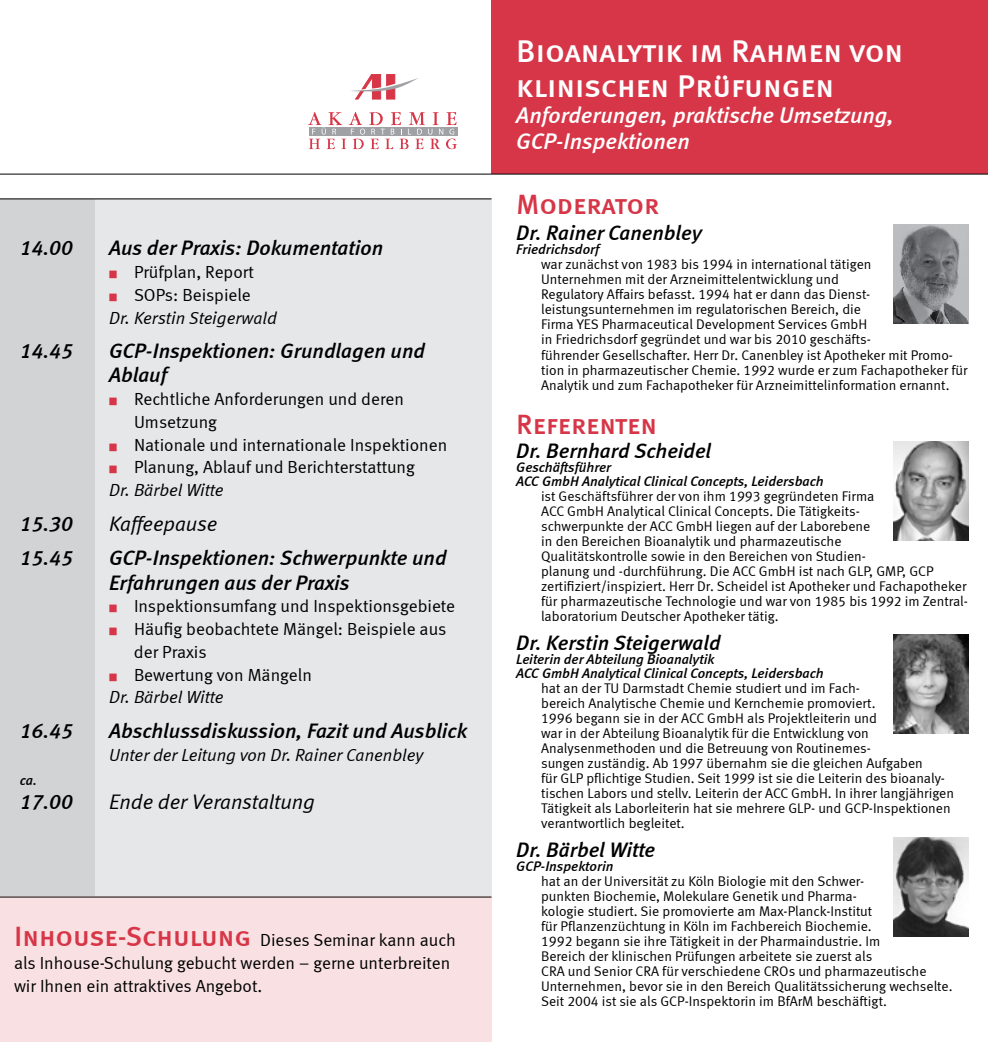
<style>
.page{position:relative;width:988px;height:1042px;background:#fff}
.page>*{position:absolute;margin:0;border:0;box-sizing:border-box;transform-origin:0 0}
.t1{font:31.5px/35px "Meta Medium LF Caps";color:#fff}
.t2{font:28px "Meta Medium LF Caps";color:#d63647}
.t3{font:italic 22.75px/26.2px "Meta Medium LF";color:#fff}
.t4{font:italic 21px/24.5px "Meta Medium LF";color:#000}
.t5{font:italic 21px "Meta Normal LF";letter-spacing:-.005em;color:#000}
.t6{font:17.5px/22.8px "Meta Normal";color:#000}
.t7{font:italic 17.5px "Meta Normal LF";color:#000}
.t8{font:14px/15px "Meta Normal LF";color:#000}
.t9{font:italic 14px/14px "Meta Medium LF";color:#000}
.s1{color:#d63647}
.s2{font-family:"Meta Medium LF Caps";font-size:28px;color:#d63647}
</style>
<div class="page">
<div style="left:491px;top:0;width:496px;height:174px;background:#d63647"></div>
<svg style="left:351px;top:74px;width:67px;height:25px"></svg>
<svg style="left:308px;top:112px;width:149px;height:37px"></svg>
<div style="left:0;top:198px;width:491px;height:844px;background:#e6e7e8"></div>
<div style="left:0;top:199px;width:94px;height:843px;background:#d1d3d4"></div>
<hr style="left:0;top:198px;width:491px;height:1px;background:#000">
<hr style="left:0;top:174px;width:987px;height:1px;background:#000">
<img style="left:893px;top:225px;width:74px;height:99px">
<img style="left:893px;top:441px;width:74px;height:100px">
<img style="left:893px;top:634px;width:74px;height:99px">
<img style="left:893px;top:837px;width:74px;height:99px">
<div style="left:0;top:896px;width:491px;height:146px;background:#f9e1e3"></div>
<hr style="left:0;top:896px;width:491px;height:1px;background:#000">
<h3 class="t4" style="left:20px;top:235px;width:54px">14.00</h3>
<h3 class="t4" style="left:109px;top:235px;width:275px">Aus der Praxis: Dokumentation</h3>
<p class="t6" style="left:109px;top:260px;width:146px"><span class="s1">■</span> Prüfplan, Report</p>
<p class="t6" style="left:109px;top:283px;width:143px"><span class="s1">■</span> SOPs: Beispiele</p>
<p class="t7" style="left:109px;top:307px;width:169px">Dr. Kerstin Steigerwald</p>
<h3 class="t4" style="left:20px;top:338px;width:54px">14.45</h3>
<h3 class="t4" style="left:109px;top:338px;width:317px">GCP-Inspektionen: Grundlagen und<br>Ablauf</h3>
<p class="t6" style="left:134px;top:387px;width:271px;text-indent:-25px"><span class="s1">■</span> Rechtliche Anforderungen und deren<br>Umsetzung</p>
<p class="t6" style="left:109px;top:433px;width:339px"><span class="s1">■</span> Nationale und internationale Inspektionen</p>
<p class="t6" style="left:109px;top:456px;width:307px"><span class="s1">■</span> Planung, Ablauf und Berichterstattung</p>
<p class="t7" style="left:109px;top:480px;width:116px">Dr. Bärbel Witte</p>
<h3 class="t4" style="left:20px;top:511px;width:54px">15.30</h3>
<h3 class="t5" style="left:109px;top:511px;width:110px">Kaffeepause</h3>
<h3 class="t4" style="left:20px;top:545px;width:54px">15.45</h3>
<h3 class="t4" style="left:109px;top:545px;width:339px">GCP-Inspektionen: Schwerpunkte und<br>Erfahrungen aus der Praxis</h3>
<p class="t6" style="left:109px;top:595px;width:347px"><span class="s1">■</span> Inspektionsumfang und Inspektionsgebiete</p>
<p class="t6" style="left:134px;top:617px;width:314px;text-indent:-25px"><span class="s1">■</span> Häufig beobachtete Mängel: Beispiele aus der Praxis</p>
<p class="t6" style="left:109px;top:663px;width:204px"><span class="s1">■</span> Bewertung von Mängeln</p>
<p class="t7" style="left:109px;top:687px;width:116px">Dr. Bärbel Witte</p>
<h3 class="t4" style="left:20px;top:718px;width:54px">16.45</h3>
<h3 class="t4" style="left:109px;top:718px;width:359px">Abschlussdiskussion, Fazit und Ausblick</h3>
<p class="t7" style="left:109px;top:744px;width:315px">Unter der Leitung von Dr. Rainer Canenbley</p>
<p class="t9" style="left:20px;top:772px;width:19px">ca.</p>
<h3 class="t4" style="left:20px;top:789px;width:54px">17.00</h3>
<h3 class="t5" style="left:109px;top:789px;width:207px">Ende der Veranstaltung</h3>
<p class="t6" style="left:14px;top:928px;width:443px"><span class="s2">Inhouse-Schulung</span> Dieses Seminar kann auch als Inhouse-Schulung gebucht werden − gerne unterbreiten wir Ihnen ein attraktives Angebot.</p>
<h1 class="t1" style="left:516px;top:33px;width:388px">Bioanalytik im Rahmen von klinischen Prüfungen</h1>
<h3 class="t3" style="left:516px;top:101px;width:379px">Anforderungen, praktische Umsetzung,<br>GCP-Inspektionen</h3>
<h2 class="t2" style="left:516px;top:188px;width:144px">Moderator</h2>
<h3 class="t4" style="left:516px;top:220px;width:187px">Dr. Rainer Canenbley</h3>
<p class="t9" style="left:516px;top:242px;width:84px">Friedrichsdorf</p>
<p class="t8" style="left:541px;top:257px;width:427px">war zunächst von 1983 bis 1994 in international tätigen<br>Unternehmen mit der Arzneimittelentwicklung und<br>Regulatory Affairs befasst. 1994 hat er dann das Dienst&shy;leistungsunternehmen im regulatorischen Bereich, die<br>Firma YES Pharmaceutical Development Services GmbH<br>in Friedrichsdorf gegründet und war bis 2010 geschäfts-<br>führender Gesellschafter. Herr Dr. Canenbley ist Apotheker mit Promo&shy;tion in pharmazeutischer Chemie. 1992 wurde er zum Fachapotheker für Analytik und zum Fachapotheker für Arzneimittelinformation ernannt.</p>
<h2 class="t2" style="left:516px;top:408px;width:142px">Referenten</h2>
<h3 class="t4" style="left:516px;top:438px;width:196px">Dr. Bernhard Scheidel</h3>
<p class="t9" style="left:516px;top:460px;width:309px">Geschäftsführer<br>ACC GmbH Analytical Clinical Concepts, Leidersbach</p>
<p class="t8" style="left:541px;top:488px;width:428px">ist Geschäftsführer der von ihm 1993 gegründeten Firma<br>ACC GmbH Analytical Clinical Concepts. Die Tätigkeits-<br>schwerpunkte der ACC GmbH liegen auf der Laborebene<br>in den Bereichen Bioanalytik und pharmazeutische<br>Qualitätskontrolle sowie in den Bereichen von Studien-<br>planung und -durchführung. Die ACC GmbH ist nach GLP, GMP, GCP zertifiziert/inspiziert. Herr Dr. Scheidel ist Apotheker und Fachapotheker für pharmazeutische Technologie und war von 1985 bis 1992 im Zentral&shy;laboratorium Deutscher Apotheker tätig.</p>
<h3 class="t4" style="left:516px;top:630px;width:206px">Dr. Kerstin Steigerwald</h3>
<p class="t9" style="left:516px;top:651px;width:309px">Leiterin der Abteilung Bioanalytik<br>ACC GmbH Analytical Clinical Concepts, Leidersbach</p>
<p class="t8" style="left:541px;top:680px;width:414px">hat an der TU Darmstadt Chemie studiert und im Fach-<br>bereich Analytische Chemie und Kernchemie promoviert.<br>1996 begann sie in der ACC GmbH als Projektleiterin und<br>war in der Abteilung Bioanalytik für die Entwicklung von Analysenmethoden und die Betreuung von Routinemes-<br>sungen zuständig. Ab 1997 übernahm sie die gleichen Aufgaben<br>für GLP pflichtige Studien. Seit 1999 ist sie die Leiterin des bioanaly&shy;tischen Labors und stellv. Leiterin der ACC GmbH. In ihrer langjährigen Tätigkeit als Laborleiterin hat sie mehrere GLP- und GCP-Inspektionen verantwortlich begleitet.</p>
<h3 class="t4" style="left:516px;top:837px;width:140px">Dr. Bärbel Witte</h3>
<p class="t9" style="left:516px;top:858px;width:99px">GCP-Inspektorin</p>
<p class="t8" style="left:541px;top:873px;width:413px">hat an der Universität zu Köln Biologie mit den Schwer-<br>punkten Biochemie, Molekulare Genetik und Pharma-<br>kologie studiert. Sie promovierte am Max-Planck-Institut<br>für Pflanzenzüchtung in Köln im Fachbereich Biochemie.<br>1992 begann sie ihre Tätigkeit in der Pharmaindustrie. Im<br>Bereich der klinischen Prüfungen arbeitete sie zuerst als<br>CRA und Senior CRA für verschiedene CROs und pharmazeutische Unternehmen, bevor sie in den Bereich Qualitätssicherung wechselte.<br>Seit 2004 ist sie als GCP-Inspektorin im BfArM beschäftigt.</p>
</div>
